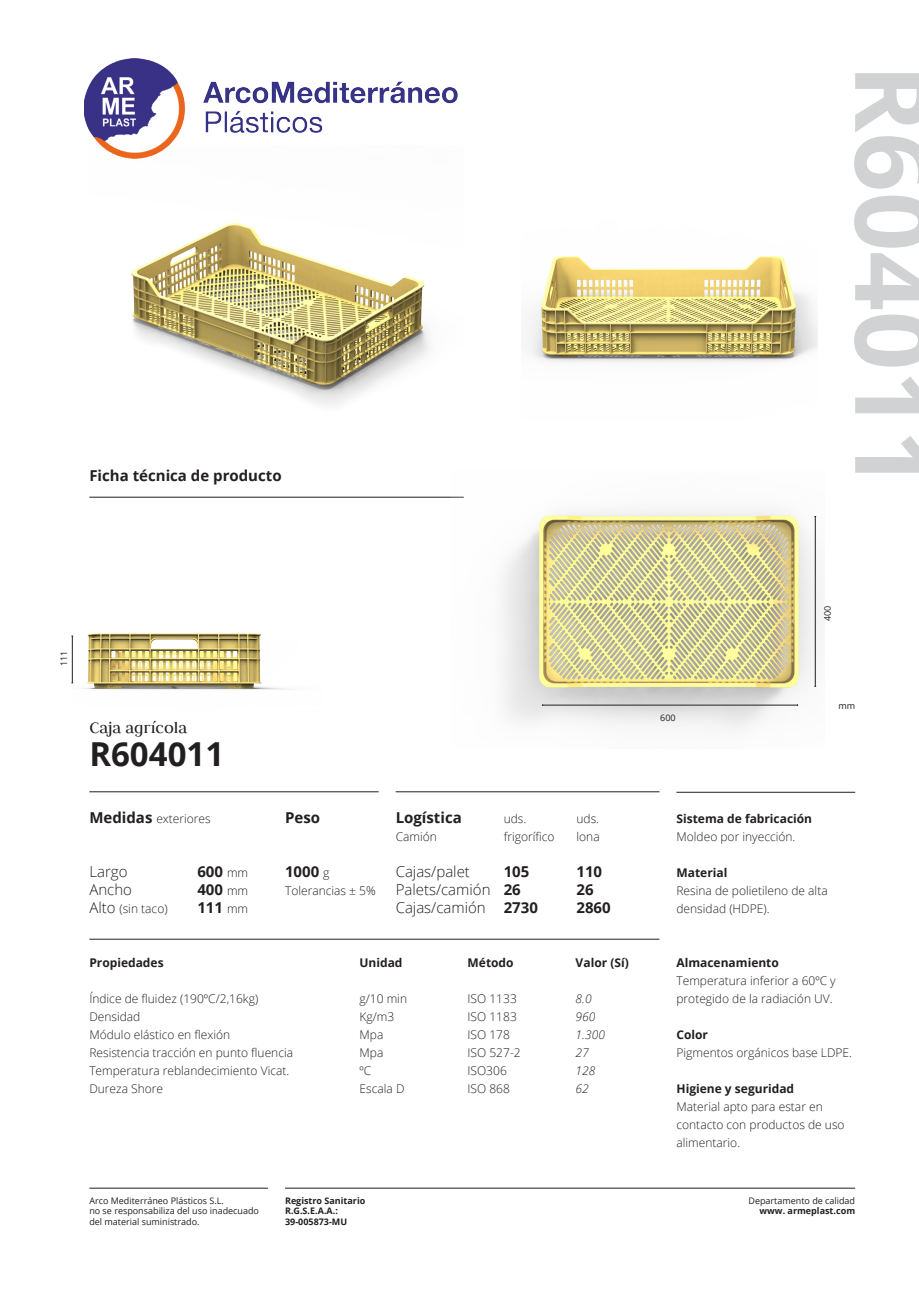
<style>
.page{position:relative;width:919px;height:1289px;background:#fff}
.page>*{position:absolute;margin:0;border:0;box-sizing:border-box;transform-origin:0 0}
.t1{font:700 104.1px "Open Sans";color:#d1d2d4}
.t2{font:700 33px "Open Sans";color:#231f20}
.t3{font:18px "Judson";color:#231f20}
.t4{font:700 15px "Open Sans";color:#231f20}
.t5{font:300 15px "Open Sans";color:#231f20}
.t6{font:300 12px/18px "Open Sans";color:#231f20}
.t7{font:700 12px "Open Sans";color:#231f20}
.t8{font:italic 300 12px "Open Sans";color:#231f20}
.t9{font:9px/10.8px "Open Sans";color:#231f20}
.t10{font:700 9px "Open Sans";color:#231f20}
.s1{font-weight:700;font-size:15px}
.s2{font-weight:300;font-size:12px}
.s3{font-size:15px}
.s4{font-weight:700}
</style>
<div class="page">
<img style="left:72px;top:633px;width:218px;height:57px">
<hr style="left:89px;top:938px;width:570px;height:1px;background:#231f20">
<hr style="left:285px;top:1187px;width:570px;height:1px;background:#231f20">
<hr style="left:89px;top:497px;width:374px;height:1px;background:#231f20">
<hr style="left:676px;top:791px;width:179px;height:1px;background:#231f20">
<hr style="left:89px;top:1187px;width:179px;height:1px;background:#231f20">
<img style="left:131px;top:223px;width:299px;height:183px">
<img style="left:527px;top:256px;width:290px;height:107px">
<img style="left:452px;top:496px;width:368px;height:234px">
<img style="left:84px;top:58px;width:374px;height:101px">
<hr style="left:542px;top:705px;width:255px;height:1px;background:#231f20">
<hr style="left:815px;top:516px;width:1px;height:170px;background:#231f20">
<hr style="left:72px;top:636px;width:1px;height:47px;background:#231f20">
<hr style="left:89px;top:791px;width:289px;height:1px;background:#231f20">
<hr style="left:395px;top:791px;width:264px;height:1px;background:#231f20">
<p class="t4" style="left:89px;top:465px;width:194px">Ficha técnica de producto</p>
<p class="t1" style="left:966px;top:64px;width:427px;rotate:90deg">R604011</p>
<p class="t9" style="left:58px;top:666px;width:17px;rotate:-90deg">111</p>
<p class="t3" style="left:89px;top:717px;width:99px">Caja agrícola</p>
<p class="t2" style="left:89px;top:731px;width:136px">R604011</p>
<p class="t6" style="left:89px;top:809px;width:123px"><span class="s1">Medidas</span> exteriores</p>
<p class="t5" style="left:89px;top:861px;width:40px">Largo</p>
<p class="t4" style="left:197px;top:861px;width:52px">600 <span class="s2">mm</span></p>
<p class="t5" style="left:89px;top:879px;width:44px">Ancho</p>
<p class="t4" style="left:197px;top:879px;width:52px">400 <span class="s2">mm</span></p>
<p class="t6" style="left:89px;top:899px;width:80px"><span class="s3">Alto</span> (sin taco)</p>
<p class="t4" style="left:197px;top:897px;width:52px">111 <span class="s2">mm</span></p>
<p class="t4" style="left:285px;top:807px;width:37px">Peso</p>
<p class="t4" style="left:285px;top:861px;width:46px">1000 <span class="s2">g</span></p>
<p class="t6" style="left:285px;top:881px;width:92px">Tolerancias ± 5%</p>
<p class="t4" style="left:395px;top:807px;width:68px">Logística</p>
<p class="t6" style="left:503px;top:809px;width:24px">uds.</p>
<p class="t6" style="left:395px;top:827px;width:43px">Camión</p>
<p class="t6" style="left:503px;top:827px;width:52px">frigorífico</p>
<p class="t5" style="left:395px;top:861px;width:76px">Cajas/palet</p>
<p class="t4" style="left:503px;top:861px;width:27px">105</p>
<p class="t5" style="left:395px;top:879px;width:127px">Palets/camión <span class="s4">26</span></p>
<p class="t5" style="left:395px;top:897px;width:144px">Cajas/camión <span class="s4">2730</span></p>
<p class="t6" style="left:576px;top:809px;width:24px">uds.</p>
<p class="t6" style="left:576px;top:827px;width:25px">lona</p>
<p class="t4" style="left:576px;top:861px;width:27px">110</p>
<p class="t4" style="left:576px;top:879px;width:19px">26</p>
<p class="t4" style="left:576px;top:897px;width:36px">2860</p>
<p class="t7" style="left:89px;top:954px;width:76px">Propiedades</p>
<p class="t7" style="left:359px;top:954px;width:45px">Unidad</p>
<p class="t7" style="left:467px;top:954px;width:48px">Método</p>
<p class="t7" style="left:575px;top:954px;width:55px">Valor (Sí)</p>
<p class="t6" style="left:89px;top:989px;width:170px">Índice de fluidez (190ºC/2,16kg)</p>
<p class="t6" style="left:359px;top:989px;width:49px">g/10 min</p>
<p class="t6" style="left:467px;top:989px;width:51px">ISO 1133</p>
<p class="t8" style="left:575px;top:990px;width:18px">8.0</p>
<p class="t6" style="left:89px;top:1007px;width:53px">Densidad</p>
<p class="t6" style="left:359px;top:1007px;width:36px">Kg/m3</p>
<p class="t6" style="left:467px;top:1007px;width:51px">ISO 1183</p>
<p class="t8" style="left:575px;top:1008px;width:21px">960</p>
<p class="t6" style="left:89px;top:1025px;width:142px">Módulo elástico en flexión</p>
<p class="t6" style="left:359px;top:1025px;width:25px">Mpa</p>
<p class="t6" style="left:467px;top:1025px;width:44px">ISO 178</p>
<p class="t8" style="left:575px;top:1026px;width:31px">1.300</p>
<p class="t6" style="left:89px;top:1043px;width:205px">Resistencia tracción en punto fluencia</p>
<p class="t6" style="left:359px;top:1043px;width:25px">Mpa</p>
<p class="t6" style="left:467px;top:1043px;width:55px">ISO 527-2</p>
<p class="t8" style="left:575px;top:1044px;width:15px">27</p>
<p class="t6" style="left:89px;top:1061px;width:201px">Temperatura reblandecimiento Vicat.</p>
<p class="t6" style="left:359px;top:1061px;width:13px">ºC</p>
<p class="t6" style="left:467px;top:1061px;width:41px">ISO306</p>
<p class="t8" style="left:575px;top:1062px;width:21px">128</p>
<p class="t6" style="left:89px;top:1079px;width:75px">Dureza Shore</p>
<p class="t6" style="left:359px;top:1079px;width:46px">Escala D</p>
<p class="t6" style="left:467px;top:1079px;width:44px">ISO 868</p>
<p class="t8" style="left:575px;top:1080px;width:15px">62</p>
<p class="t9" style="left:89px;top:1194px;width:136px">Arco Mediterráneo Plásticos S.L.</p>
<p class="t9" style="left:89px;top:1205px;width:171px">no se responsabiliza del uso inadecuado del material suministrado.</p>
<p class="t10" style="left:285px;top:1193px;width:82px">Registro Sanitario</p>
<p class="t10" style="left:285px;top:1204px;width:54px">R.G.S.E.A.A.:</p>
<p class="t10" style="left:285px;top:1215px;width:64px">39-005873-MU</p>
<p class="t9" style="left:660px;top:711px;width:17px">600</p>
<p class="t9" style="left:821px;top:620px;width:17px;rotate:-90deg">400</p>
<p class="t9" style="left:838px;top:699px;width:18px">mm</p>
<p class="t7" style="left:676px;top:810px;width:137px">Sistema de fabricación</p>
<p class="t6" style="left:676px;top:827px;width:120px">Moldeo por inyección.</p>
<p class="t7" style="left:676px;top:864px;width:52px">Material</p>
<p class="t6" style="left:676px;top:881px;width:153px">Resina de polietileno de alta densidad (HDPE).</p>
<p class="t7" style="left:676px;top:954px;width:104px">Almacenamiento</p>
<p class="t6" style="left:676px;top:971px;width:161px">Temperatura inferior a 60ºC y protegido de la radiación UV.</p>
<p class="t7" style="left:676px;top:1026px;width:33px">Color</p>
<p class="t6" style="left:676px;top:1043px;width:177px">Pigmentos orgánicos base LDPE.</p>
<p class="t7" style="left:676px;top:1080px;width:119px">Higiene y seguridad</p>
<p class="t6" style="left:676px;top:1097px;width:170px">Material apto para estar en contacto con productos de uso alimentario.</p>
<p class="t9" style="left:748px;top:1194px;width:108px">Departamento de calidad</p>
<p class="t10" style="left:759px;top:1204px;width:97px">www. armeplast.com</p>
</div>
